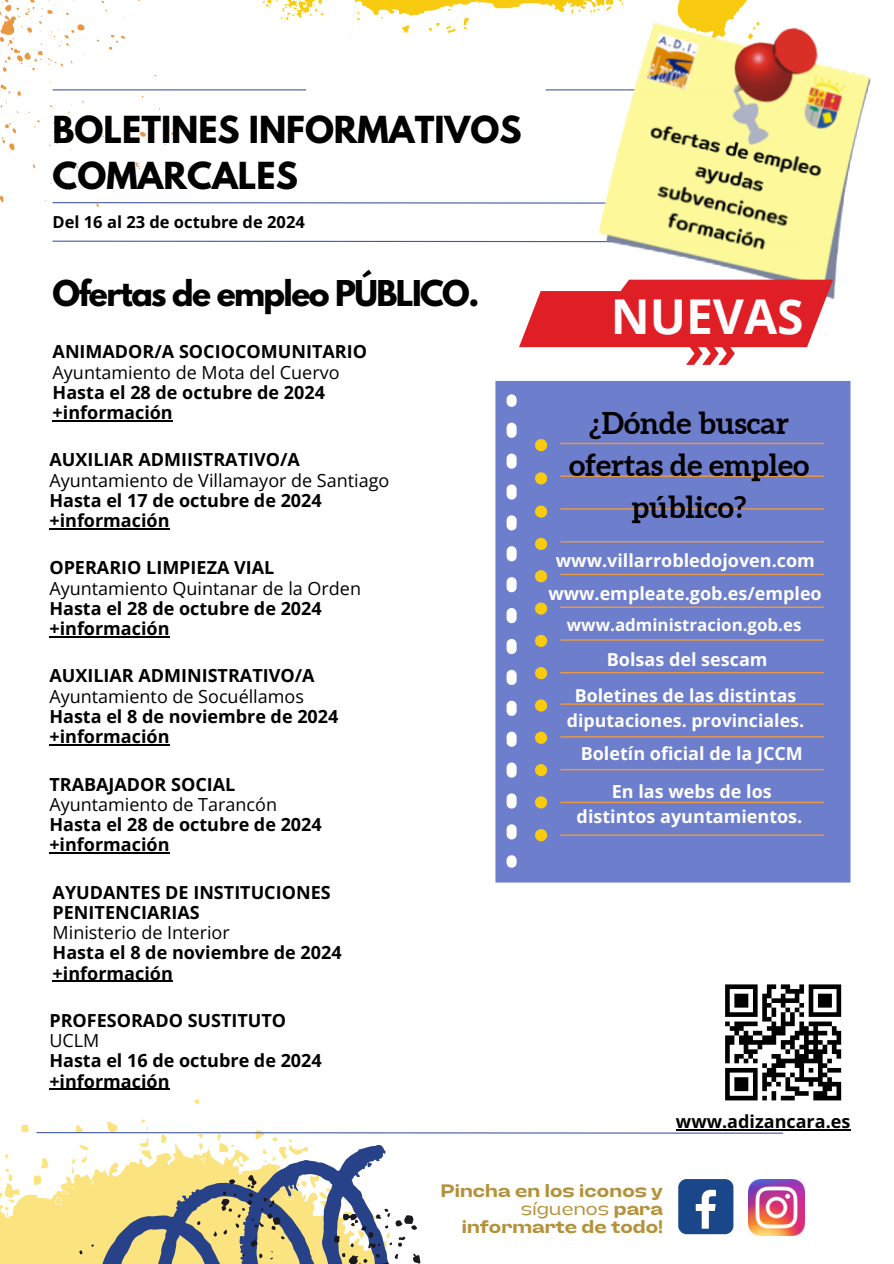
<style>
.page{position:relative;width:894px;height:1264px;background:#fff}
.page>*{position:absolute;margin:0;border:0;box-sizing:border-box;transform-origin:0 0}
.t1{font:700 48px "Open Sans";color:#fffcfd}
.t2{font:700 33px/46.2px "League Spartan";color:#000}
.t3{font:700 31.5px "League Spartan";letter-spacing:-.05em;color:#000}
.t4{font:700 30px/41.7px "Aleo";color:#000;text-align:center}
.t5{font:700 18px/20.2px "Open Sans";color:#000}
.t6{font:18px "Open Sans";color:#000}
.t7{font:700 18px/24.8px "Open Sans";color:#fff;text-align:center}
.t8{font:700 expanded 18px/18px "Lazord";letter-spacing:-.03em;color:#b4923c;text-align:right}
.t9{font:700 17.85px/24.8px "Open Sans";color:#fff;text-align:center}
.t10{font:700 16.8px "Open Sans";color:#fff}
.t11{font:700 16.5px "Open Sans";color:#000}
.s1{font-weight:400}
</style>
<div class="page">
<svg style="left:0;top:1099px;width:200px;height:164px"></svg>
<svg style="left:73px;top:1127px;width:348px;height:136px"></svg>
<svg style="left:262px;top:0;width:323px;height:38px"></svg>
<svg style="left:109px;top:35px;width:17px;height:15px"></svg>
<svg style="left:0;top:0;width:86px;height:72px"></svg>
<svg style="left:0;top:84px;width:10px;height:9px"></svg>
<svg style="left:17px;top:91px;width:4px;height:7px"></svg>
<svg style="left:27px;top:112px;width:13px;height:16px"></svg>
<svg style="left:140px;top:131px;width:6px;height:6px"></svg>
<svg style="left:171px;top:132px;width:5px;height:4px"></svg>
<svg style="left:2px;top:123px;width:14px;height:27px"></svg>
<svg style="left:135px;top:162px;width:6px;height:7px"></svg>
<svg style="left:0;top:196px;width:3px;height:6px"></svg>
<hr style="left:53px;top:89px;width:253px;height:1px;background:#4459a4">
<hr style="left:545px;top:89px;width:254px;height:1px;background:#4459a4">
<svg style="left:45px;top:200px;width:540px;height:7px"></svg>
<svg style="left:52px;top:240px;width:533px;height:3px"></svg>
<svg style="left:35px;top:1131px;width:749px;height:3px"></svg>
<img style="left:585px;top:0;width:286px;height:299px">
<img style="left:748px;top:1179px;width:56px;height:56px">
<svg style="left:725px;top:984px;width:115px;height:116px"></svg>
<div style="left:780px;top:1095px;width:14px;height:5px;background:#000"></div>
<div style="left:813px;top:1095px;width:27px;height:5px;background:#000"></div>
<div style="left:678px;top:1178px;width:55px;height:56px;background:#1a4789;border-radius:8px"></div>
<svg style="left:695px;top:1189px;width:20px;height:39px"></svg>
<div style="left:495px;top:381px;width:354px;height:501px;background:#6d7ecd"></div>
<hr style="left:560px;top:475px;width:263px;height:2px;background:#e99842">
<hr style="left:560px;top:443px;width:263px;height:1px;background:#e99842">
<hr style="left:560px;top:508px;width:263px;height:1px;background:#e99842">
<hr style="left:560px;top:541px;width:263px;height:1px;background:#e99842">
<hr style="left:560px;top:573px;width:263px;height:2px;background:#e99842">
<hr style="left:560px;top:606px;width:263px;height:2px;background:#e99842">
<hr style="left:560px;top:639px;width:263px;height:1px;background:#e99842">
<hr style="left:560px;top:672px;width:263px;height:1px;background:#e99842">
<hr style="left:560px;top:736px;width:263px;height:1px;background:#e99842">
<hr style="left:560px;top:703px;width:263px;height:2px;background:#e99842">
<hr style="left:560px;top:769px;width:263px;height:1px;background:#e99842">
<hr style="left:560px;top:801px;width:263px;height:2px;background:#e99842">
<hr style="left:560px;top:834px;width:263px;height:2px;background:#e99842">
<svg style="left:535px;top:439px;width:12px;height:402px"></svg>
<hr style="left:675px;top:1129px;width:175px;height:1px;background:#000">
<svg style="left:519px;top:268px;width:313px;height:97px"></svg>
<hr style="left:60px;top:528px;width:110px;height:1px;background:#000">
<hr style="left:53px;top:420px;width:120px;height:1px;background:#000">
<hr style="left:60px;top:744px;width:110px;height:1px;background:#000">
<hr style="left:60px;top:636px;width:110px;height:1px;background:#000">
<hr style="left:49px;top:852px;width:121px;height:1px;background:#000">
<hr style="left:49px;top:1088px;width:121px;height:1px;background:#000">
<hr style="left:63px;top:980px;width:110px;height:1px;background:#000">
<p class="t2" style="left:53px;top:111px;width:470px">BOLETINES INFORMATIVOS<br>COMARCALES</p>
<p class="t11" style="left:53px;top:210px;width:254px">Del 16 al 23 de octubre de 2024</p>
<p class="t3" style="left:53px;top:277px;width:428px">Ofertas de empleo PÚBLICO.</p>
<h4 class="t5" style="left:53px;top:341px;width:316px">ANIMADOR/A SOCIOCOMUNITARIO</h4>
<p class="t6" style="left:53px;top:359px;width:288px">Ayuntamiento de Mota del Cuervo</p>
<p class="t5" style="left:53px;top:382px;width:274px">Hasta el 28 de octubre de 2024</p>
<p class="t5" style="left:53px;top:402px;width:122px">+información</p>
<h4 class="t5" style="left:49px;top:449px;width:252px">AUXILIAR ADMIISTRATIVO/A</h4>
<h4 class="t6" style="left:49px;top:467px;width:341px">Ayuntamiento de Villamayor de Santiago</h4>
<h4 class="t5" style="left:49px;top:490px;width:274px">Hasta el 17 de octubre de 2024</h4>
<h4 class="t5" style="left:49px;top:510px;width:122px">+información</h4>
<p class="t5" style="left:49px;top:557px;width:226px">OPERARIO LIMPIEZA VIAL</p>
<p class="t6" style="left:49px;top:575px;width:313px">Ayuntamiento Quintanar de la Orden</p>
<p class="t5" style="left:49px;top:598px;width:274px">Hasta el 28 de octubre de 2024</p>
<p class="t5" style="left:49px;top:618px;width:122px">+información</p>
<p class="t5" style="left:49px;top:665px;width:267px">AUXILIAR ADMINISTRATIVO/A</p>
<p class="t6" style="left:49px;top:683px;width:256px">Ayuntamiento de Socuéllamos</p>
<p class="t5" style="left:49px;top:706px;width:290px">Hasta el 8 de noviembre de 2024</p>
<p class="t5" style="left:49px;top:726px;width:122px">+información</p>
<p class="t5" style="left:49px;top:773px;width:187px">TRABAJADOR SOCIAL</p>
<p class="t6" style="left:49px;top:791px;width:229px">Ayuntamiento de Tarancón</p>
<p class="t5" style="left:49px;top:814px;width:274px">Hasta el 28 de octubre de 2024</p>
<p class="t5" style="left:49px;top:834px;width:122px">+información</p>
<p class="t5" style="left:53px;top:881px;width:279px">AYUDANTES DE INSTITUCIONES<br>PENITENCIARIAS</p>
<p class="t6" style="left:53px;top:919px;width:179px">Ministerio de Interior</p>
<p class="t5" style="left:53px;top:942px;width:290px">Hasta el 8 de noviembre de 2024</p>
<p class="t5" style="left:53px;top:962px;width:122px">+información</p>
<p class="t5" style="left:49px;top:1009px;width:238px">PROFESORADO SUSTITUTO</p>
<p class="t6" style="left:49px;top:1027px;width:52px">UCLM</p>
<p class="t5" style="left:49px;top:1050px;width:274px">Hasta el 16 de octubre de 2024</p>
<p class="t5" style="left:49px;top:1070px;width:122px">+información</p>
<h4 class="t1" style="left:610px;top:283px;width:194px">NUEVAS</h4>
<p class="t4" style="left:569px;top:402px;width:241px">¿Dónde buscar ofertas de empleo público?</p>
<h2 class="t7" style="left:555px;top:547px;width:260px">www.villarrobledojoven.com</h2>
<h4 class="t7" style="left:548px;top:580px;width:275px">www.empleate.gob.es/empleo</h4>
<p class="t10" style="left:566px;top:613px;width:236px">www.administracion.gob.es</p>
<h1 class="t7" style="left:606px;top:646px;width:162px">Bolsas del sescam</h1>
<h3 class="t9" style="left:566px;top:682px;width:238px">Boletines de las distintas diputaciones. provinciales.</h3>
<p class="t7" style="left:580px;top:741px;width:224px">Boletín oficial de la JCCM</p>
<p class="t7" style="left:576px;top:779px;width:227px">En las webs de los distintos ayuntamientos.</p>
<h4 class="t5" style="left:675px;top:1110px;width:176px">www.adizancara.es</h4>
<h3 class="t8" style="left:440px;top:1181px;width:224px">Pincha en los iconos y <span class="s1">síguenos</span> para informarte de todo!</h3>
</div>
